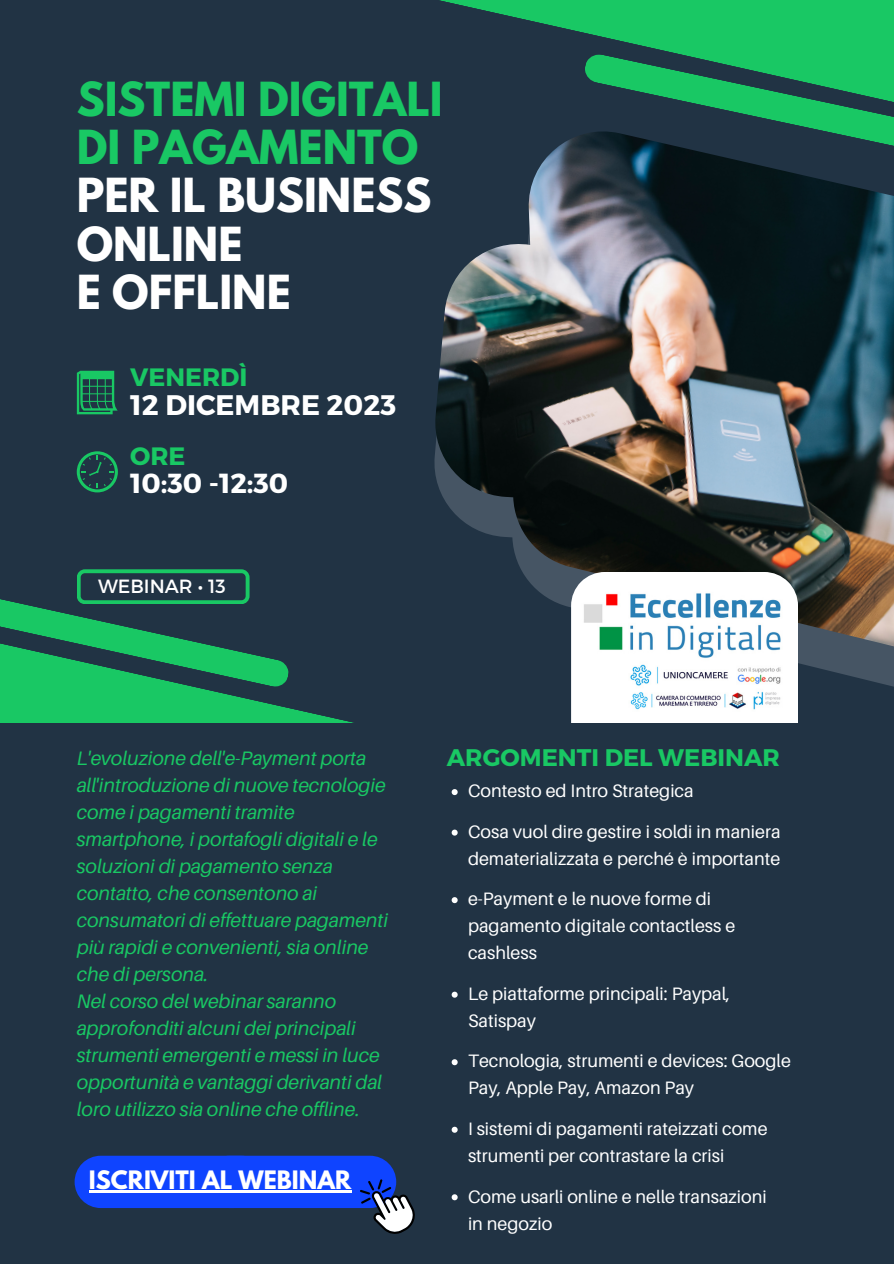
<style>
.page{position:relative;width:894px;height:1264px;background:#fff}
.page>*{position:absolute;margin:0;border:0;box-sizing:border-box;transform-origin:0 0}
.t1{font:700 41.55px/48.3px "League Spartan";color:#fff}
.t2{font:700 41.55px "League Spartan";color:#19c864}
.t3{font:700 28.2px "Montserrat";color:#fff}
.t4{font:700 27.6px "Montserrat";color:#fff}
.t5{font:700 25.05px "Montserrat";color:#19c864}
.t6{font:700 24px "Montserrat";color:#19c864}
.t7{font:700 22.5px "League Spartan";color:#fff}
.t8{font:italic 19.5px/27px "Aileron";color:#19c864}
.t9{font:19.05px "Montserrat";color:#fff}
.t10{font:18px/27px "Aileron";color:#fff}
.s1{color:#19c864}
</style>
<div class="page">
<div style="left:0;top:0;width:893px;height:1263px;background:#213344"></div>
<img style="left:434px;top:192px;width:459px;height:505px">
<svg style="left:439px;top:0;width:454px;height:192px"></svg>
<svg style="left:0;top:557px;width:599px;height:166px"></svg>
<svg style="left:0;top:569px;width:288px;height:118px"></svg>
<svg style="left:77px;top:371px;width:41px;height:43px"></svg>
<svg style="left:77px;top:451px;width:41px;height:41px"></svg>
<svg style="left:571px;top:572px;width:226px;height:151px;background:#f3f4f4"></svg>
<img style="left:578px;top:588px;width:207px;height:127px">
<div style="left:75px;top:1155px;width:192px;height:52px;background:#0f44ff;border-radius:26px"></div>
<div style="left:203px;top:1155px;width:193px;height:52px;background:#0f44ff;border-radius:26px"></div>
<svg style="left:360px;top:1179px;width:55px;height:54px"></svg>
<hr style="left:89px;top:1190px;width:262px;height:2px;background:#fff">
<svg style="left:451px;top:789px;width:6px;height:6px"></svg>
<svg style="left:451px;top:829px;width:6px;height:6px"></svg>
<svg style="left:451px;top:897px;width:6px;height:6px"></svg>
<svg style="left:451px;top:991px;width:6px;height:6px"></svg>
<svg style="left:451px;top:1059px;width:6px;height:6px"></svg>
<svg style="left:451px;top:1126px;width:6px;height:6px"></svg>
<svg style="left:451px;top:1194px;width:6px;height:6px"></svg>
<p class="t2" style="left:77px;top:78px;width:367px">SISTEMI DIGITALI</p>
<p class="t1" style="left:77px;top:128px;width:356px"><span class="s1">DI PAGAMENTO<br></span>PER IL BUSINESS<br>ONLINE</p>
<p class="t1" style="left:77px;top:274px;width:215px">E OFFLINE</p>
<p class="t5" style="left:130px;top:361px;width:119px">VENERDÌ</p>
<p class="t3" style="left:130px;top:386px;width:267px">12 DICEMBRE 2023</p>
<p class="t5" style="left:130px;top:440px;width:57px">ORE</p>
<p class="t4" style="left:130px;top:465px;width:159px">10:30 -12:30</p>
<p class="t9" style="left:98px;top:573px;width:129px">WEBINAR • 13</p>
<p class="t8" style="left:77px;top:743px;width:312px">L'evoluzione dell'e-Payment porta all'introduzione di nuove tecnologie come i pagamenti tramite smartphone, i portafogli digitali e le soluzioni di pagamento senza contatto, che consentono ai consumatori di effettuare pagamenti più rapidi e convenienti, sia online</p>
<p class="t8" style="left:77px;top:959px;width:133px">che di persona.</p>
<p class="t8" style="left:77px;top:986px;width:307px">Nel corso del webinar saranno approfonditi alcuni dei principali strumenti emergenti e messi in luce opportunità e vantaggi derivanti dal loro utilizzo sia online che offline.</p>
<p class="t7" style="left:89px;top:1169px;width:264px">ISCRIVITI AL WEBINAR</p>
<p class="t6" style="left:446px;top:742px;width:334px">ARGOMENTI DEL WEBINAR</p>
<p class="t10" style="left:468px;top:777px;width:227px">Contesto ed Intro Strategica</p>
<p class="t10" style="left:468px;top:817px;width:314px">Cosa vuol dire gestire i soldi in maniera dematerializzata e perché è importante</p>
<p class="t10" style="left:468px;top:885px;width:269px">e-Payment e le nuove forme di pagamento digitale contactless e cashless</p>
<p class="t10" style="left:468px;top:979px;width:264px">Le piattaforme principali: Paypal,<br>Satispay</p>
<p class="t10" style="left:468px;top:1047px;width:324px">Tecnologia, strumenti e devices: Google<br>Pay, Apple Pay, Amazon Pay</p>
<p class="t10" style="left:468px;top:1114px;width:301px">I sistemi di pagamenti rateizzati come strumenti per contrastare la crisi</p>
<p class="t10" style="left:468px;top:1182px;width:300px">Come usarli online e nelle transazioni in negozio</p>
</div>
